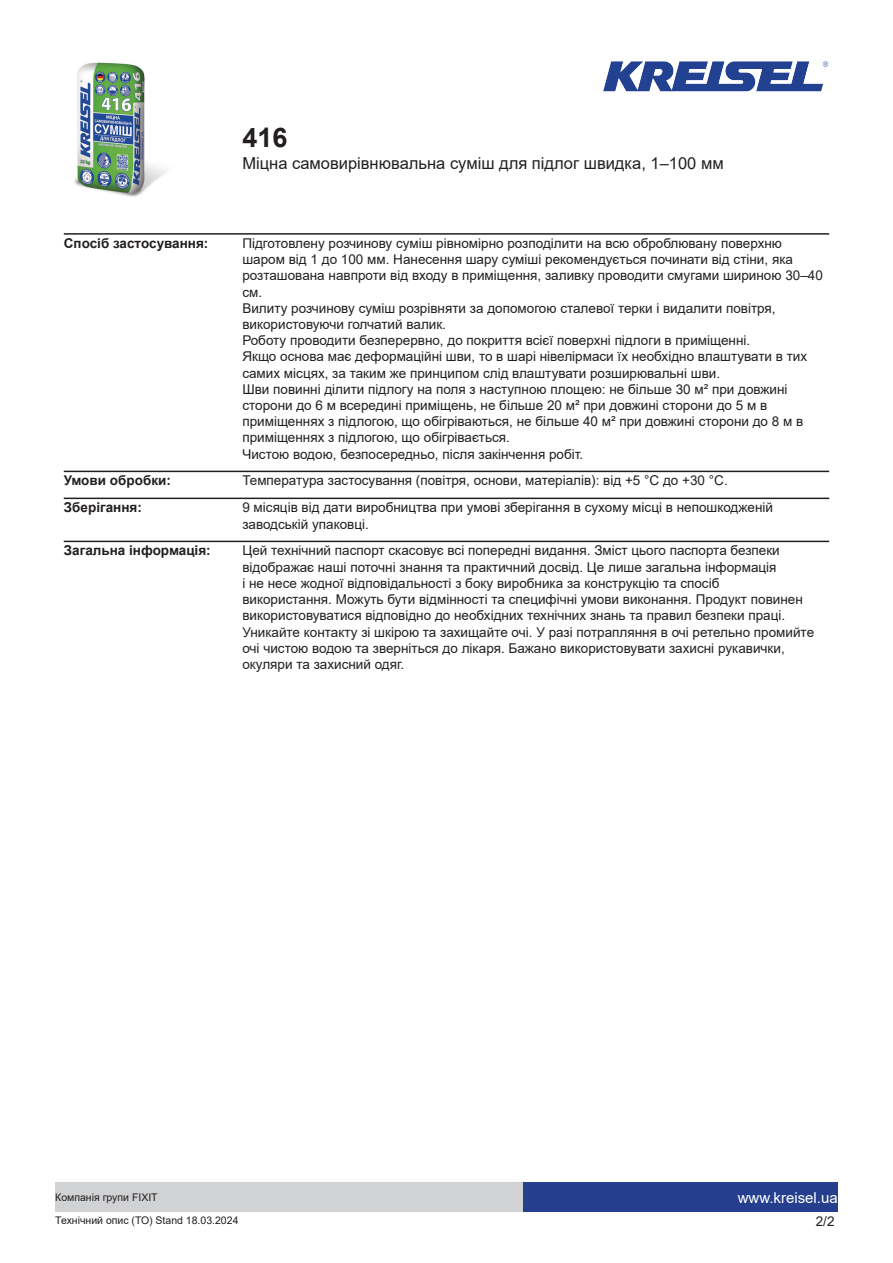
<style>
.page{position:relative;width:893px;height:1263px;background:#fff}
.page>*{position:absolute;margin:0;border:0;box-sizing:border-box;transform-origin:0 0}
.t1{font:700 27px "Arial";color:#231f20}
.t2{font:16.5px "Arial";color:#231f20}
.t3{font:15px "Arial";color:#fff}
.t4{font:13.5px/16.2px "Arial";color:#231f20}
.t5{font:700 13.5px "Arial";color:#231f20}
.t6{font:10.5px "Arial";color:#231f20}
</style>
<div class="page">
<img style="left:74px;top:62px;width:93px;height:135px">
<img style="left:603px;top:61px;width:226px;height:31px">
<div style="left:523px;top:1182px;width:315px;height:30px;background:#253f8e"></div>
<div style="left:55px;top:1182px;width:468px;height:30px;background:#d1d2d4"></div>
<hr style="left:64px;top:233px;width:765px;height:2px;background:#231f20">
<hr style="left:64px;top:471px;width:765px;height:1px;background:#231f20">
<hr style="left:64px;top:498px;width:765px;height:1px;background:#231f20">
<hr style="left:64px;top:541px;width:765px;height:1px;background:#231f20">
<h1 class="t1" style="left:242px;top:119px;width:47px">416</h1>
<p class="t2" style="left:242px;top:152px;width:483px">Міцна самовирівнювальна суміш для підлог швидка, 1–100 мм</p>
<p class="t5" style="left:64px;top:234px;width:146px">Спосіб застосування:</p>
<p class="t4" style="left:242px;top:235px;width:582px">Підготовлену розчинову суміш рівномірно розподілити на всю оброблювану поверхню шаром від 1 до 100 мм. Нанесення шару суміші рекомендується починати від стіни, яка розташована навпроти від входу в приміщення, заливку проводити смугами шириною 30–40 см.<br>Вилиту розчинову суміш розрівняти за допомогою сталевої терки і видалити повітря, використовуючи голчатий валик.<br>Роботу проводити безперервно, до покриття всієї поверхні підлоги в приміщенні.<br>Якщо основа має деформаційні шви, то в шарі нівелірмаси їх необхідно влаштувати в тих самих місцях, за таким же принципом слід влаштувати розширювальні шви.<br>Шви повинні ділити підлогу на поля з наступною площею: не більше 30 м² при довжині сторони до 6 м всередині приміщень, не більше 20 м² при довжині сторони до 5 м в приміщеннях з підлогою, що обігріваються, не більше 40 м² при довжині сторони до 8 м в приміщеннях з підлогою, що обігрівається.<br>Чистою водою, безпосередньо, після закінчення робіт.</p>
<p class="t5" style="left:64px;top:471px;width:109px">Умови обробки:</p>
<p class="t4" style="left:242px;top:472px;width:487px">Температура застосування (повітря, основи, матеріалів): від +5 °С до +30 °С.</p>
<p class="t5" style="left:64px;top:498px;width:80px">Зберігання:</p>
<p class="t4" style="left:242px;top:499px;width:532px">9 місяців від дати виробництва при умові зберігання в сухому місці в непошкодженій заводській упаковці.</p>
<p class="t5" style="left:64px;top:541px;width:148px">Загальна інформація:</p>
<p class="t4" style="left:242px;top:542px;width:573px">Цей технічний паспорт скасовує всі попередні видання. Зміст цього паспорта безпеки відображає наші поточні знання та практичний досвід. Це лише загальна інформація<br>і не несе жодної відповідальності з боку виробника за конструкцію та спосіб<br>використання. Можуть бути відмінності та специфічні умови виконання. Продукт повинен використовуватися відповідно до необхідних технічних знань та правил безпеки праці.<br>Уникайте контакту зі шкірою та захищайте очі. У разі потрапляння в очі ретельно промийте очі чистою водою та зверніться до лікаря. Бажано використовувати захисні рукавички, окуляри та захисний одяг.</p>
<p class="t6" style="left:55px;top:1190px;width:104px">Компанія групи FIXIT</p>
<p class="t3" style="left:738px;top:1187px;width:102px">www.kreisel.ua</p>
<p class="t6" style="left:55px;top:1213px;width:185px">Технічний опис (ТО) Stand 18.03.2024</p>
<p class="t4" style="left:816px;top:1213px;width:20px">2/2</p>
</div>
